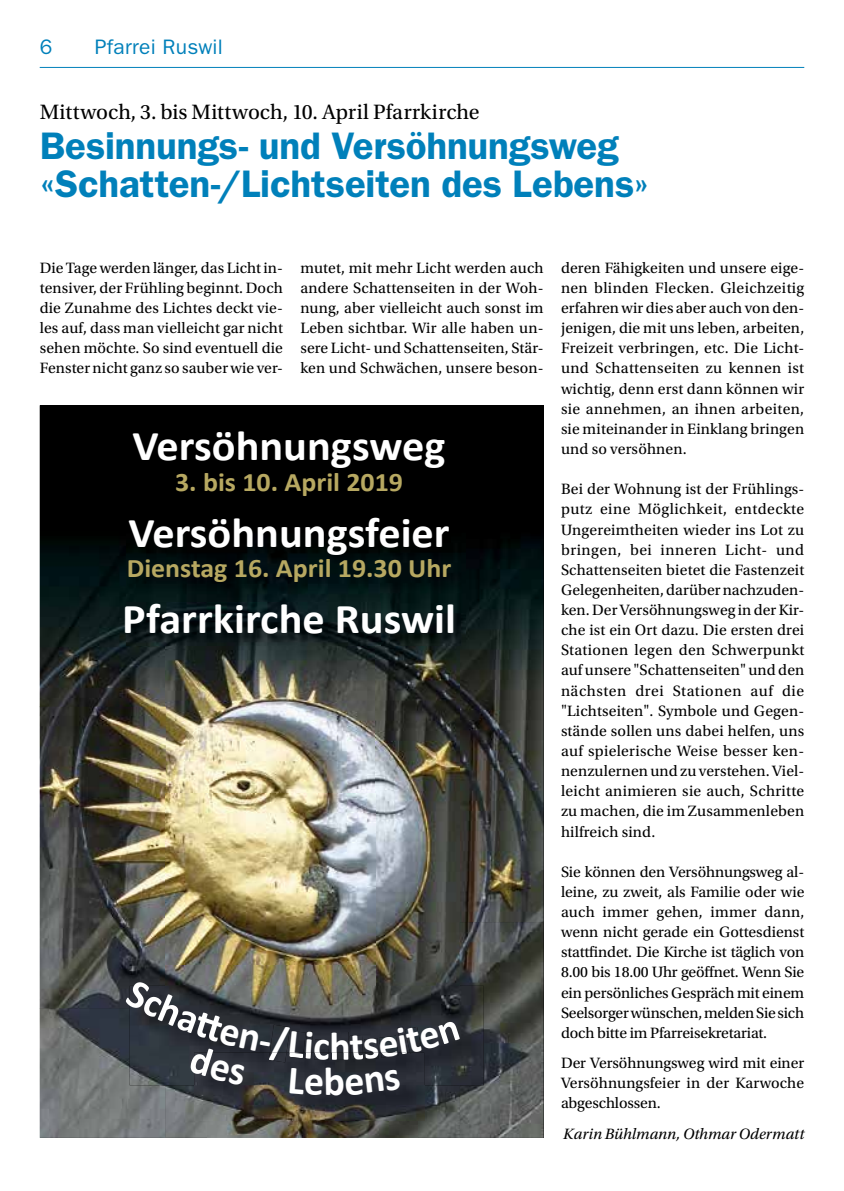
<style>
.page{position:relative;width:844px;height:1191px;background:#fff}
.page>*{position:absolute;margin:0;border:0;box-sizing:border-box;transform-origin:0 0}
.t1{font:700 42.52px "Calibri";color:#fff;scale:1.04 1}
.t2{font:700 40.77px "Calibri";color:#fff}
.t3{font:600 38.5px/38.5px "ITC Franklin Gothic Std";letter-spacing:-.005em;color:#0080ba}
.t4{font:700 26.78px "Calibri";color:#b7a861;scale:1.04 1}
.t5{font:21.88px "Utopia Std";letter-spacing:.005em;color:#000}
.t6{font:21px "ITC Franklin Gothic Std";letter-spacing:.01em;color:#0080ba}
.t7{font:15.75px/20.1px "Utopia Std";letter-spacing:.01em;color:#000;text-align:justify}
.t8{font:italic 15.75px "Utopia Std";color:#000}
</style>
<div class="page">
<hr style="left:40px;top:67px;width:764px;height:1px;background:#0080ba">
<img style="left:40px;top:405px;width:125px;height:732px">
<div style="left:165px;top:405px;width:378px;height:43px;background:#000"></div>
<img style="left:460px;top:448px;width:83px;height:689px">
<img style="left:165px;top:645px;width:295px;height:334px">
<img style="left:165px;top:1095px;width:42px;height:42px">
<img style="left:418px;top:1095px;width:42px;height:42px">
<img style="left:207px;top:1120px;width:211px;height:17px">
<img style="left:127px;top:433px;width:338px;height:212px">
<img style="left:460px;top:985px;width:23px;height:100px">
<img style="left:194px;top:1095px;width:230px;height:25px">
<svg style="left:125px;top:979px;width:335px;height:116px;background:#393c40"></svg>
<h3 class="t6" style="left:40px;top:35px;width:14px">6</h3>
<h3 class="t6" style="left:95px;top:35px;width:129px">Pfarrei Ruswil</h3>
<h3 class="t5" style="left:40px;top:100px;width:441px">Mittwoch, 3. bis Mittwoch, 10. April Pfarrkirche</h3>
<h3 class="t3" style="left:40px;top:126px;width:611px">Besinnungs- und Versöhnungsweg «Schatten-/Lichtseiten des Lebens»</h3>
<p class="t7" style="left:40px;top:258px;width:245px">Die Tage werden länger, das Licht in&shy;tensiver, der Frühling beginnt. Doch die Zunahme des Lichtes deckt vie&shy;les auf, dass man vielleicht gar nicht sehen möchte. So sind eventuell die Fenster nicht ganz so sauber wie ver-</p>
<p class="t7" style="left:300px;top:258px;width:245px">mutet, mit mehr Licht werden auch andere Schattenseiten in der Woh&shy;nung, aber vielleicht auch sonst im Leben sichtbar. Wir alle haben un&shy;sere Licht- und Schattenseiten, Stär&shy;ken und Schwächen, unsere beson-</p>
<p class="t7" style="left:561px;top:258px;width:245px">deren Fähigkeiten und unsere eige&shy;nen blinden Flecken. Gleichzeitig erfahren wir dies aber auch von den&shy;jenigen, die mit uns leben, arbeiten, Freizeit verbringen, etc. Die Licht&shy;und Schattenseiten zu kennen ist wichtig, denn erst dann können wir sie annehmen, an ihnen arbeiten, sie miteinander in Einklang bringen und so versöhnen.</p>
<p class="t7" style="left:561px;top:479px;width:245px">Bei der Wohnung ist der Frühlings&shy;putz eine Möglichkeit, entdeckte Ungereimtheiten wieder ins Lot zu bringen, bei inneren Licht- und Schattenseiten bietet die Fastenzeit Gelegenheiten, darüber nachzuden&shy;ken. Der Versöhnungsweg in der Kir&shy;che ist ein Ort dazu. Die ersten drei Stationen legen den Schwerpunkt auf unsere "Schattenseiten" und den nächsten drei Stationen auf die "Lichtseiten". Symbole und Gegen&shy;stände sollen uns dabei helfen, uns auf spielerische Weise besser ken&shy;nenzulernen und zu verstehen. Viel&shy;leicht animieren sie auch, Schritte zu machen, die im Zusammenleben hilfreich sind.</p>
<p class="t7" style="left:561px;top:862px;width:245px">Sie können den Versöhnungsweg al&shy;leine, zu zweit, als Familie oder wie auch immer gehen, immer dann, wenn nicht gerade ein Gottesdienst stattfindet. Die Kirche ist täglich von 8.00 bis 18.00 Uhr geöffnet. Wenn Sie ein persönliches Gespräch mit einem Seelsorger wünschen, melden Sie sich doch bitte im Pfarreisekretariat.</p>
<p class="t7" style="left:561px;top:1053px;width:245px">Der Versöhnungsweg wird mit einer Versöhnungsfeier in der Karwoche abgeschlossen.</p>
<p class="t8" style="left:563px;top:1124px;width:242px">Karin Bühlmann, Othmar Odermatt</p>
<h1 class="t1" style="left:133px;top:419px;width:302px">Versöhnungsweg</h1>
<h3 class="t4" style="left:175px;top:465px;width:220px">3. bis 10. April 2019</h3>
<h1 class="t1" style="left:128px;top:505px;width:310px">Versöhnungsfeier</h1>
<h3 class="t4" style="left:127px;top:551px;width:313px">Dienstag 16. April 19.30 Uhr</h3>
<h1 class="t1" style="left:122px;top:591px;width:322px">Pfarrkirche Ruswil</h1>
<h2 class="t2" style="left:329px;top:1020px;width:23px">h</h2>
</div>
